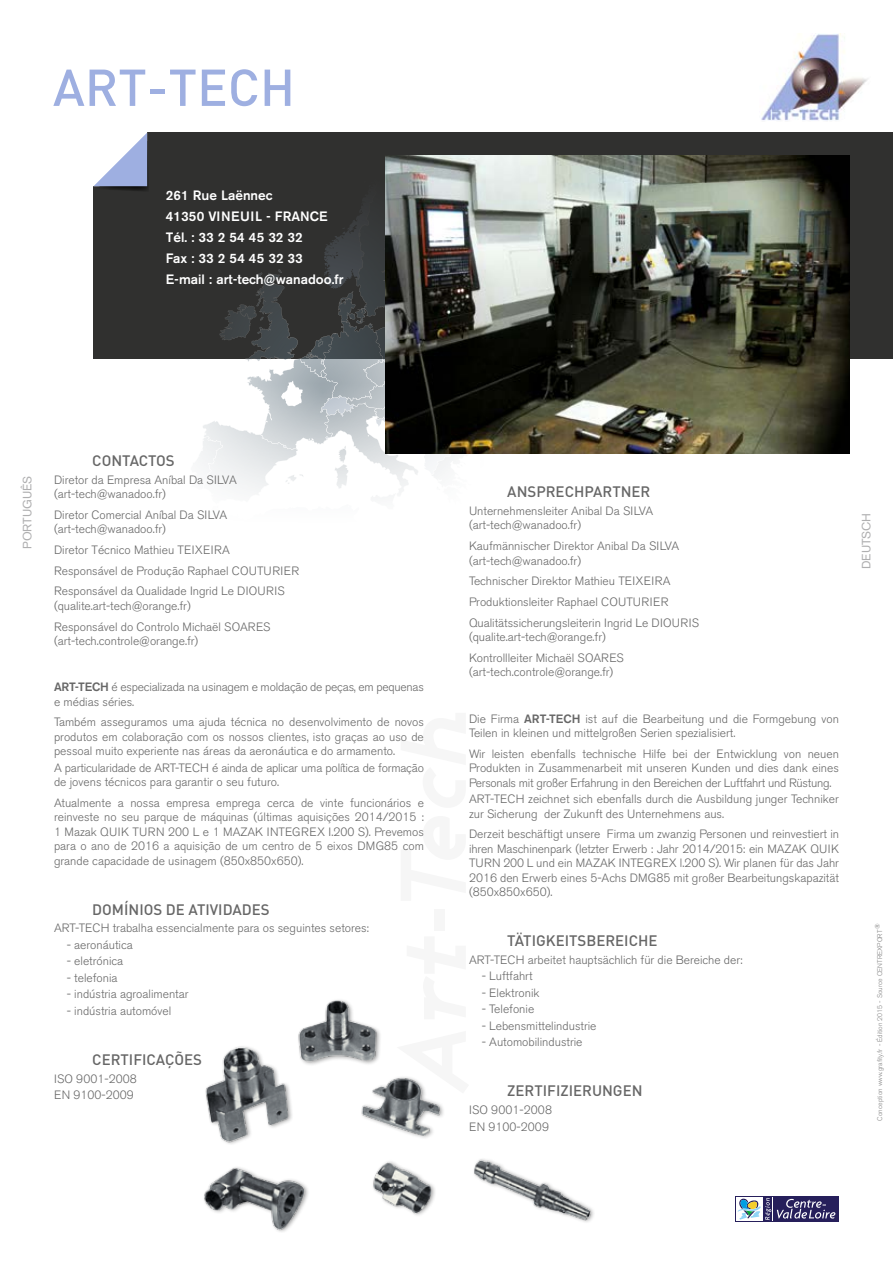
<style>
.page{position:relative;width:893px;height:1263px;background:#fff}
.page>*{position:absolute;margin:0;border:0;box-sizing:border-box;transform-origin:0 0}
.t1{font:500 51px "DIN";color:#9eafe1}
.t2{font:500 15px "DIN";color:#676767}
.t3{font:500 13.5px/21px "Akzidenz Grotesk BE";color:#fff}
.t4{font:300 12px/14.4px "Akzidenz Grotesk BE";color:#676767}
.t5{font:12px "Akzidenz Grotesk BE";color:#afafb0}
.t6{font:300 6.75px "Akzidenz Grotesk BE";color:#818181}
.s1{font-weight:500}
</style>
<div class="page">
<div style="left:94px;top:133px;width:799px;height:226px;background:#30302f"></div>
<svg style="left:93px;top:132px;width:56px;height:60px;background:#b9c1d6"></svg>
<svg style="left:198px;top:156px;width:286px;height:341px"></svg>
<div style="left:735px;top:1196px;width:104px;height:26px;background:#261f5b"></div>
<div style="left:736px;top:1197px;width:27px;height:24px;background:#fff"></div>
<svg style="left:737px;top:1197px;width:98px;height:24px"></svg>
<img style="left:386px;top:155px;width:464px;height:298px">
<img style="left:204px;top:1000px;width:390px;height:232px">
<img style="left:761px;top:33px;width:107px;height:88px">
<h1 class="t1" style="left:53px;top:55px;width:244px">ART-TECH</h1>
<p class="t3" style="left:166px;top:185px;width:179px">261 Rue Laënnec<br>41350 VINEUIL - FRANCE<br>Tél. : 33 2 54 45 32 32<br>Fax : 33 2 54 45 32 33<br>E-mail : art-tech@wanadoo.fr</p>
<p class="t5" style="left:20px;top:549px;width:75px;rotate:-90deg">PORTUGUÊS</p>
<p class="t2" style="left:92px;top:451px;width:84px">CONTACTOS</p>
<p class="t4" style="left:54px;top:472px;width:184px">Diretor da Empresa Aníbal Da SILVA (art-tech@wanadoo.fr)</p>
<p class="t4" style="left:54px;top:508px;width:175px">Diretor Comercial Aníbal Da SILVA (art-tech@wanadoo.fr)</p>
<p class="t4" style="left:54px;top:539px;width:247px;line-height:20.9px">Diretor Técnico Mathieu TEIXEIRA<br>Responsável de Produção Raphael COUTURIER<br>Responsável da Qualidade Ingrid Le DIOURIS</p>
<p class="t4" style="left:54px;top:596px;width:218px;line-height:20.7px">(qualite.art-tech@orange.fr)<br>Responsável do Controlo Michaël SOARES</p>
<p class="t4" style="left:54px;top:634px;width:146px">(art-tech.controle@orange.fr)</p>
<p class="t4" style="left:54px;top:680px;width:371px"><span class="s1">ART-TECH</span> é especializada na usinagem e moldação de peças, em pequenas e médias séries.</p>
<p class="t4" style="left:54px;top:715px;width:371px;text-align:justify">Também asseguramos uma ajuda técnica no desenvolvimento de novos produtos em colaboração com os nossos clientes, isto graças ao uso de pessoal muito experiente nas áreas da aeronáutica e do armamento.</p>
<p class="t4" style="left:54px;top:761px;width:371px">A particularidade de ART-TECH é ainda de aplicar uma política de formação de jovens técnicos para garantir o seu futuro.</p>
<p class="t4" style="left:54px;top:796px;width:371px;text-align:justify">Atualmente a nossa empresa emprega cerca de vinte funcionários e reinveste no seu parque de máquinas (últimas aquisições 2014/2015 :<br>1 Mazak QUIK TURN 200 L e 1 MAZAK INTEGREX I.200 S). Prevemos para o ano de 2016 a aquisição de um centro de 5 eixos DMG85 com grande capacidade de usinagem (850x850x650).</p>
<p class="t2" style="left:92px;top:899px;width:179px">DOMÍNIOS DE ATIVIDADES</p>
<p class="t4" style="left:54px;top:921px;width:317px">ART-TECH trabalha essencialmente para os seguintes setores:</p>
<p class="t4" style="left:67px;top:938px;width:68px">- aeronáutica</p>
<p class="t4" style="left:67px;top:954px;width:58px">- eletrónica</p>
<p class="t4" style="left:67px;top:971px;width:52px">- telefonia</p>
<p class="t4" style="left:67px;top:987px;width:123px">- indústria agroalimentar</p>
<p class="t4" style="left:67px;top:1004px;width:106px">- indústria automóvel</p>
<p class="t2" style="left:92px;top:1050px;width:111px">CERTIFICAÇÕES</p>
<p class="t4" style="left:54px;top:1070px;width:84px;line-height:16.5px">ISO 9001-2008<br>EN 9100-2009</p>
<p class="t2" style="left:507px;top:482px;width:145px">ANSPRECHPARTNER</p>
<p class="t4" style="left:469px;top:504px;width:186px">Unternehmensleiter Anibal Da SILVA (art-tech@wanadoo.fr)</p>
<p class="t4" style="left:469px;top:539px;width:212px">Kaufmännischer Direktor Anibal Da SILVA (art-tech@wanadoo.fr)</p>
<p class="t4" style="left:469px;top:571px;width:232px;line-height:20.9px">Technischer Direktor Mathieu TEIXEIRA<br>Produktionsleiter Raphael COUTURIER<br>Qualitätssicherungsleiterin Ingrid Le DIOURIS</p>
<p class="t4" style="left:469px;top:627px;width:156px;line-height:20.7px">(qualite.art-tech@orange.fr)<br>Kontrollleiter Michaël SOARES</p>
<p class="t4" style="left:469px;top:665px;width:146px">(art-tech.controle@orange.fr)</p>
<p class="t4" style="left:469px;top:712px;width:371px">Die Firma <span class="s1">ART-TECH</span> ist auf die Bearbeitung und die Formgebung von<br>Teilen in kleinen und mittelgroßen Serien spezialisiert.</p>
<p class="t4" style="left:469px;top:747px;width:371px;text-align:justify">Wir leisten ebenfalls technische Hilfe bei der Entwicklung von neuen Produkten in Zusammenarbeit mit unseren Kunden und dies dank eines Personals mit großer Erfahrung in den Bereichen der Luftfahrt und Rüstung.</p>
<p class="t4" style="left:469px;top:792px;width:371px">ART-TECH zeichnet sich ebenfalls durch die Ausbildung junger Techniker zur Sicherung der Zukunft des Unternehmens aus.</p>
<p class="t4" style="left:469px;top:827px;width:371px;text-align:justify">Derzeit beschäftigt unsere Firma um zwanzig Personen und reinvestiert in ihren Maschinenpark (letzter Erwerb : Jahr 2014/2015: ein MAZAK QUIK TURN 200 L und ein MAZAK INTEGREX l.200 S). Wir planen für das Jahr 2016 den Erwerb eines 5-Achs DMG85 mit großer Bearbeitungskapazität (850x850x650).</p>
<p class="t2" style="left:507px;top:931px;width:152px">TÄTIGKEITSBEREICHE</p>
<p class="t4" style="left:469px;top:953px;width:275px">ART-TECH arbeitet hauptsächlich für die Bereiche der:</p>
<p class="t4" style="left:482px;top:969px;width:52px">- Luftfahrt</p>
<p class="t4" style="left:482px;top:986px;width:59px">- Elektronik</p>
<p class="t4" style="left:482px;top:1002px;width:54px">- Telefonie</p>
<p class="t4" style="left:482px;top:1019px;width:116px">- Lebensmittelindustrie</p>
<p class="t4" style="left:482px;top:1035px;width:102px">- Automobilindustrie</p>
<p class="t2" style="left:507px;top:1081px;width:137px">ZERTIFIZIERUNGEN</p>
<p class="t4" style="left:469px;top:1102px;width:84px;line-height:16.5px">ISO 9001-2008<br>EN 9100-2009</p>
<p class="t5" style="left:859px;top:569px;width:58px;rotate:-90deg">DEUTSCH</p>
<p class="t6" style="left:876px;top:1121px;width:198px;rotate:-90deg">Conception www.grafity.fr - Édition 2015 - Source CENTREXPORT®</p>
</div>
